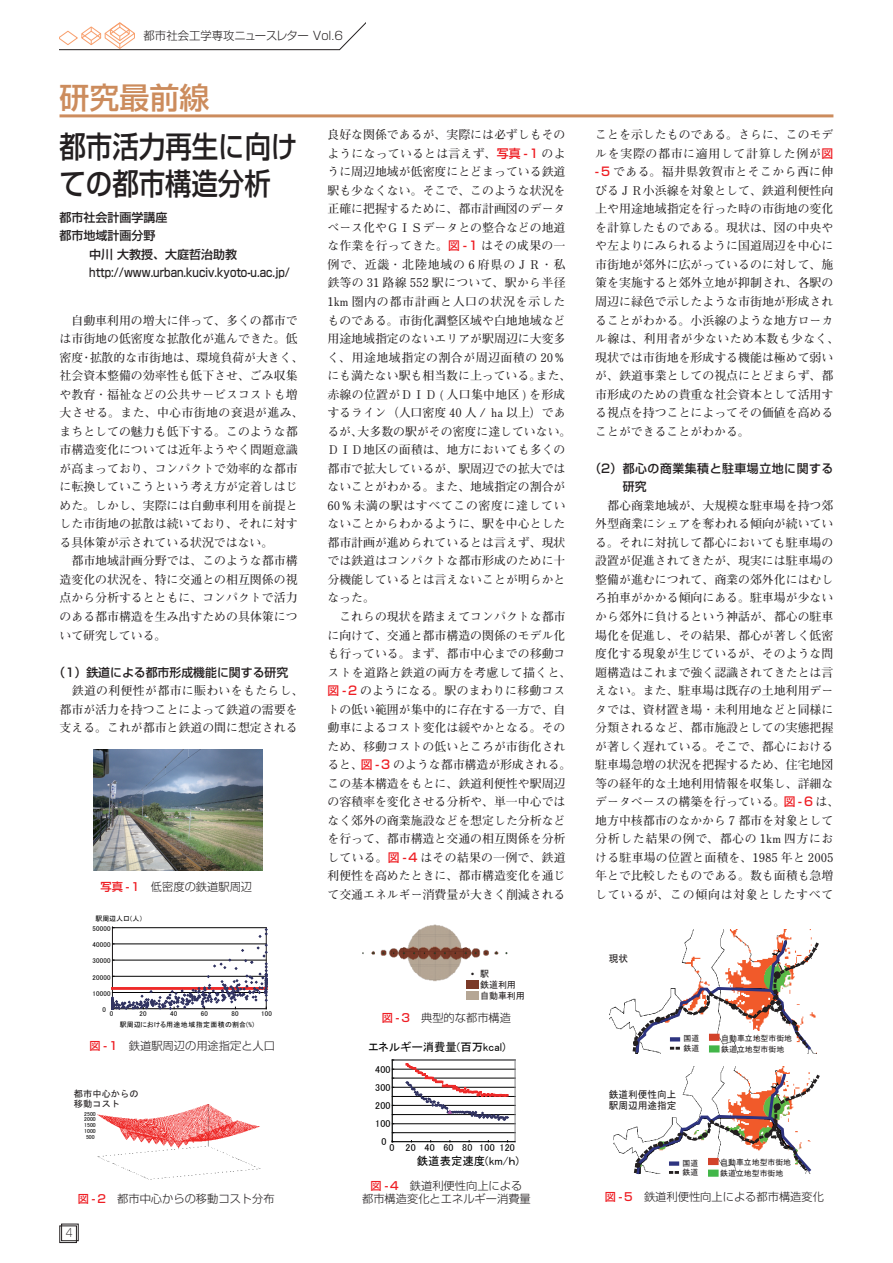
<style>
.page{position:relative;width:893px;height:1263px;background:#fff}
.page>*{position:absolute;margin:0;border:0;box-sizing:border-box;transform-origin:0 0}
.t1{font:500 30px/37px "Shin Go Pro";color:#231f20;scale:.88 1}
.t2{font:500 30px "Shin Go Pro";color:#cc8c5d}
.t3{font:700 12px/18.5px "Futo Min A101 Pro";color:#231f20}
.t4{font:500 12px "Shin Go Pro";color:#231f20}
.t5{font:700 12px/18.6px "Futo Min A101 Pro";letter-spacing:.06em;color:#231f20}
.t6{font:500 12px "Shin Go Pro";color:#231f20;scale:.85 1}
.t7{font:500 12px/18.5px "Shin Go Pro";letter-spacing:.045em;color:#231f20}
.t8{font:300 11.85px "Shin Go Pro";color:#231f20;scale:.95 1}
.t9{font:300 11.55px "Shin Go Pro";color:#231f20}
.t10{font:11.4px "MS P Gothic";color:#030303}
.t11{font:300 11.25px/13.5px "Shin Go Pro";color:#231f20;text-align:center}
.t12{font:10.05px "MS P Gothic";letter-spacing:.035em;color:#030303}
.t13{font:10.05px/11.4px "MS Gothic";color:#231f20}
.t14{font:9.3px/10.4px "MS Gothic";color:#231f20}
.t15{font:9.3px "MS P Gothic";color:#231f20}
.t16{font:7.95px/11.2px "MS Gothic";color:#231f20}
.t17{font:6.9px "MS P Gothic";letter-spacing:.035em;color:#030303}
.t18{font:6.9px "MS P Gothic";color:#030303}
.t19{font:5.7px/5.7px "MS P Gothic";color:#030303;text-align:center}
.t20{font:3.15px "MS P Gothic";color:#231f20}
.s1{font-weight:500;color:#ee1d23}
.s2{font-family:"Shin Go Pro";font-weight:500;color:#ee1d23}
</style>
<div class="page">
<svg style="left:60px;top:23px;width:306px;height:27px"></svg>
<div style="left:61px;top:1224px;width:17px;height:17px;border:1px solid #231f20"></div>
<div style="left:60px;top:1226px;width:17px;height:17px;border:1px solid #231f20"></div>
<svg style="left:111px;top:927px;width:156px;height:83px"></svg>
<img style="left:97px;top:1104px;width:164px;height:76px">
<img style="left:94px;top:749px;width:169px;height:122px">
<img style="left:362px;top:924px;width:146px;height:60px">
<div style="left:467px;top:991px;width:12px;height:9px;background:#b5a695"></div>
<div style="left:467px;top:980px;width:12px;height:9px;background:#7a3927"></div>
<hr style="left:392px;top:1132px;width:123px;height:1px;background:#030303">
<hr style="left:392px;top:1123px;width:123px;height:1px;background:#030303">
<hr style="left:392px;top:1114px;width:123px;height:1px;background:#030303">
<hr style="left:392px;top:1105px;width:123px;height:1px;background:#030303">
<hr style="left:392px;top:1096px;width:123px;height:1px;background:#030303">
<hr style="left:392px;top:1087px;width:123px;height:1px;background:#030303">
<hr style="left:392px;top:1078px;width:123px;height:1px;background:#030303">
<hr style="left:392px;top:1069px;width:123px;height:1px;background:#030303">
<hr style="left:392px;top:1060px;width:123px;height:1px;background:#7f8083">
<hr style="left:515px;top:1060px;width:1px;height:82px;background:#7f8083">
<hr style="left:392px;top:1060px;width:1px;height:82px;background:#030303">
<hr style="left:392px;top:1141px;width:123px;height:1px;background:#030303">
<svg style="left:405px;top:1063px;width:104px;height:58px"></svg>
<img style="left:609px;top:1000px;width:22px;height:30px">
<svg style="left:631px;top:929px;width:189px;height:248px"></svg>
<hr style="left:60px;top:114px;width:773px;height:3px;background:#cc8c5d">
<p class="t9" style="left:144px;top:26px;width:201px">都市社会工学専攻ニュースレター Vol.6</p>
<h1 class="t2" style="left:60px;top:73px;width:151px">研究最前線</h1>
<h1 class="t1" style="left:60px;top:124px;width:272px">都市活力再生に向けての都市構造分析</h1>
<p class="t4" style="left:60px;top:207px;width:109px">都市社会計画学講座</p>
<p class="t4" style="left:60px;top:225px;width:97px">都市地域計画分野</p>
<p class="t4" style="left:89px;top:244px;width:149px">中川 大教授、大庭哲治助教</p>
<p class="t6" style="left:89px;top:262px;width:238px">http://www.urban.kuciv.kyoto-u.ac.jp/</p>
<p class="t3" style="left:60px;top:309px;width:246px">　自動車利用の増大に伴って、多くの都市では市街地の低密度な拡散化が進んできた。低密度・拡散的な市街地は、環境負荷が大きく、社会資本整備の効率性も低下させ、ごみ収集や教育・福祉などの公共サービスコストも増大させる。また、中心市街地の衰退が進み、まちとしての魅力も低下する。このような都市構造変化については近年ようやく問題意識が高まっており、コンパクトで効率的な都市に転換していこうという考え方が定着しはじめた。しかし、実際には自動車利用を前提とした市街地の拡散は続いており、それに対する具体策が示されている状況ではない。<br>　都市地域計画分野では、このような都市構造変化の状況を、特に交通との相互関係の視点から分析するとともに、コンパクトで活力のある都市構造を生み出すための具体策について研究している。</p>
<p class="t4" style="left:54px;top:662px;width:236px">（1）鉄道による都市形成機能に関する研究</p>
<p class="t3" style="left:60px;top:680px;width:246px">　鉄道の利便性が都市に賑わいをもたらし、都市が活力を持つことによって鉄道の需要を支える。これが都市と鉄道の間に想定される</p>
<p class="t11" style="left:100px;top:878px;width:153px"><span class="s1">写真 - 1</span>　低密度の鉄道駅周辺</p>
<p class="t17" style="left:95px;top:915px;width:49px">駅周辺人口(人）</p>
<p class="t17" style="left:93px;top:925px;width:20px">50000</p>
<p class="t17" style="left:93px;top:941px;width:20px">40000</p>
<p class="t17" style="left:93px;top:957px;width:20px">30000</p>
<p class="t17" style="left:93px;top:973px;width:20px">20000</p>
<p class="t17" style="left:93px;top:990px;width:20px">10000</p>
<p class="t17" style="left:102px;top:1006px;width:5px">0</p>
<p class="t17" style="left:110px;top:1010px;width:5px">0</p>
<p class="t17" style="left:139px;top:1010px;width:9px">20</p>
<p class="t17" style="left:170px;top:1010px;width:9px">40</p>
<p class="t17" style="left:201px;top:1010px;width:9px">60</p>
<p class="t17" style="left:232px;top:1010px;width:9px">80</p>
<p class="t17" style="left:261px;top:1010px;width:12px">100</p>
<p class="t18" style="left:120px;top:1021px;width:136px">駅周辺における用途地域指定面積の割合(%)</p>
<p class="t11" style="left:90px;top:1037px;width:187px"><span class="s1">図 - 1</span>　鉄道駅周辺の用途指定と人口</p>
<p class="t14" style="left:74px;top:1088px;width:66px">都市中心からの移動コスト</p>
<p class="t19" style="left:84px;top:1111px;width:13px">2500<br>2000<br>1500<br>1000<br>500</p>
<p class="t11" style="left:78px;top:1190px;width:198px"><span class="s1">図 - 2</span>　都市中心からの移動コスト分布</p>
<p class="t3" style="left:327px;top:124px;width:246px">良好な関係であるが、実際には必ずしもそのようになっているとは言えず、<span class="s2">写真 - 1</span> のように周辺地域が低密度にとどまっている鉄道駅も少なくない。そこで、このような状況を正確に把握するために、都市計画図のデータベース化やＧＩＳデータとの整合などの地道な作業を行ってきた。<span class="s2">図 - 1</span> はその成果の一例で、近畿・北陸地域の 6 府県のＪＲ・私鉄等の 31 路線 552 駅について、駅から半径<br>1km 圏内の都市計画と人口の状況を示したものである。市街化調整区域や白地地域など用途地域指定のないエリアが駅周辺に大変多く、用途地域指定の割合が周辺面積の 20％にも満たない駅も相当数に上っている。また、赤線の位置がＤＩＤ ( 人口集中地区 ) を形成するライン（人口密度 40 人 / ha 以上）であるが、大多数の駅がその密度に達していない。<br>ＤＩＤ地区の面積は、地方においても多くの都市で拡大しているが、駅周辺での拡大ではないことがわかる。また、地域指定の割合が<br>60％未満の駅はすべてこの密度に達していないことからわかるように、駅を中心とした都市計画が進められているとは言えず、現状では鉄道はコンパクトな都市形成のために十分機能しているとは言えないことが明らかとなった。<br>　これらの現状を踏まえてコンパクトな都市に向けて、交通と都市構造の関係のモデル化も行っている。まず、都市中心までの移動コストを道路と鉄道の両方を考慮して描くと、<span class="s2">図 - 2</span> のようになる。駅のまわりに移動コストの低い範囲が集中的に存在する一方で、自動車によるコスト変化は緩やかとなる。そのため、移動コストの低いところが市街化されると、<span class="s2">図 - 3</span> のような都市構造が形成される。この基本構造をもとに、鉄道利便性や駅周辺の容積率を変化させる分析や、単一中心ではなく郊外の商業施設などを想定した分析などを行って、都市構造と交通の相互関係を分析している。<span class="s2">図 - 4</span> はその結果の一例で、鉄道利便性を高めたときに、都市構造変化を通じて交通エネルギー消費量が大きく削減される</p>
<p class="t5" style="left:595px;top:124px;width:240px">ことを示したものである。さらに、このモデルを実際の都市に適用して計算した例が<span class="s2">図</span></p>
<p class="t3" style="left:595px;top:161px;width:246px"><span class="s2">- 5</span> である。福井県敦賀市とそこから西に伸びるＪＲ小浜線を対象として、鉄道利便性向上や用途地域指定を行った時の市街地の変化を計算したものである。現状は、図の中央やや左よりにみられるように国道周辺を中心に市街地が郊外に広がっているのに対して、施策を実施すると郊外立地が抑制され、各駅の周辺に緑色で示したような市街地が形成されることがわかる。小浜線のような地方ローカル線は、利用者が少ないため本数も少なく、現状では市街地を形成する機能は極めて弱いが、鉄道事業としての視点にとどまらず、都市形成のための貴重な社会資本として活用する視点を持つことによってその価値を高めることができることがわかる。</p>
<p class="t7" style="left:623px;top:457px;width:212px;text-indent:-34px">（2）都心の商業集積と駐車場立地に関する研究</p>
<p class="t3" style="left:595px;top:494px;width:246px">　都心商業地域が、大規模な駐車場を持つ郊外型商業にシェアを奪われる傾向が続いている。それに対抗して都心においても駐車場の設置が促進されてきたが、現実には駐車場の整備が進むにつれて、商業の郊外化にはむしろ拍車がかかる傾向にある。駐車場が少ないから郊外に負けるという神話が、都心の駐車場化を促進し、その結果、都心が著しく低密度化する現象が生じているが、そのような問題構造はこれまで強く認識されてきたとは言えない。また、駐車場は既存の土地利用データでは、資材置き場・未利用地などと同様に分類されるなど、都市施設としての実態把握が著しく遅れている。そこで、都心における駐車場急増の状況を把握するため、住宅地図等の経年的な土地利用情報を収集し、詳細なデータベースの構築を行っている。<span class="s2">図 - 6</span> は、地方中核都市のなかから 7 都市を対象として分析した結果の例で、都心の 1km 四方における駐車場の位置と面積を、1985 年と 2005年とで比較したものである。数も面積も急増しているが、この傾向は対象としたすべて</p>
<p class="t8" style="left:442px;top:719px;width:210px">都市社会工学専攻ニュースレター Vol.6</p>
<p class="t20" style="left:467px;top:972px;width:14px">　　●　　　</p>
<p class="t15" style="left:480px;top:969px;width:10px">駅</p>
<p class="t15" style="left:480px;top:980px;width:37px">鉄道利用</p>
<p class="t15" style="left:480px;top:991px;width:46px">自動車利用</p>
<p class="t11" style="left:382px;top:1010px;width:131px"><span class="s1">図 - 3</span>　典型的な都市構造</p>
<p class="t10" style="left:368px;top:1041px;width:139px">エネルギー消費量(百万kcal)</p>
<p class="t12" style="left:375px;top:1064px;width:17px">400</p>
<p class="t12" style="left:375px;top:1082px;width:17px">300</p>
<p class="t12" style="left:375px;top:1100px;width:17px">200</p>
<p class="t12" style="left:375px;top:1118px;width:17px">100</p>
<p class="t12" style="left:381px;top:1136px;width:6px">0</p>
<p class="t12" style="left:389px;top:1142px;width:127px">0 20 40 60 80 100 120</p>
<p class="t10" style="left:417px;top:1155px;width:104px">鉄道表定速度(km/ｈ)</p>
<p class="t11" style="left:362px;top:1177px;width:170px"><span class="s1">図 - 4</span>　鉄道利便性向上による<br>都市構造変化とエネルギー消費量</p>
<p class="t13" style="left:609px;top:953px;width:21px">現状</p>
<p class="t16" style="left:683px;top:1033px;width:17px">国道</p>
<p class="t16" style="left:721px;top:1032px;width:72px">自動車立地型市街地鉄道立地型市街地</p>
<p class="t16" style="left:683px;top:1042px;width:17px">鉄道</p>
<p class="t13" style="left:609px;top:1088px;width:69px">鉄道利便性向上駅周辺用途指定</p>
<p class="t16" style="left:683px;top:1157px;width:17px">国道</p>
<p class="t16" style="left:720px;top:1156px;width:72px">自動車立地型市街地鉄道立地型市街地</p>
<p class="t16" style="left:683px;top:1166px;width:17px">鉄道</p>
<p class="t11" style="left:605px;top:1189px;width:221px"><span class="s1">図 - 5</span>　鉄道利便性向上による都市構造変化</p>
</div>
